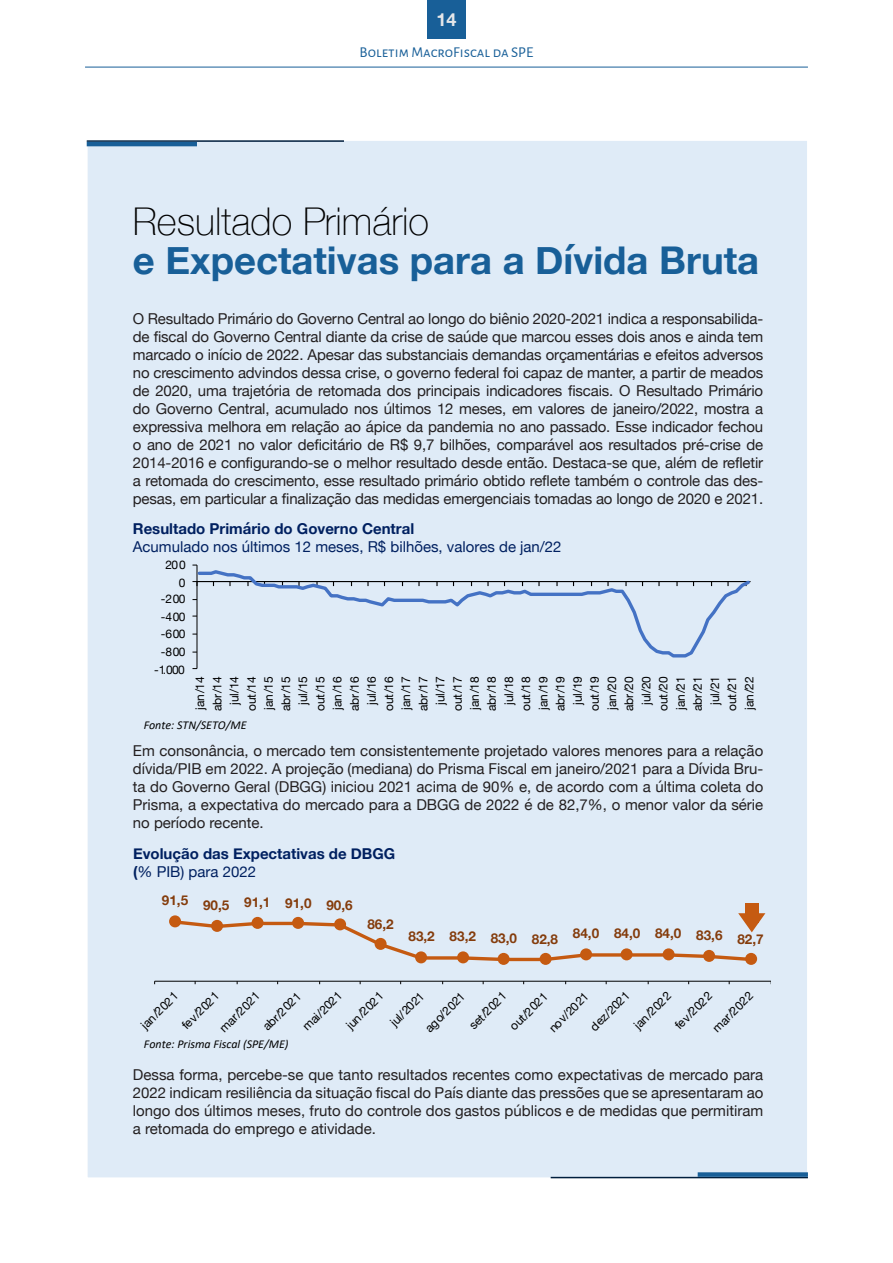
<style>
.page{position:relative;width:893px;height:1263px;background:#fff}
.page>*{position:absolute;margin:0;border:0;box-sizing:border-box;transform-origin:0 0}
.t1{font:700 38.25px/39px "Helvetica Neue";color:#185f98}
.t2{font:700 18px "Helvetica Neue";color:#e6e7e9}
.t3{font:15px/18px "Helvetica Neue";color:#231f20;text-align:justify}
.t4{font:15px/18px "Helvetica Neue";color:#002060}
.t5{font:700 15px/18px "Helvetica Neue";color:#002060}
.t6{font:15px "Alegreya Sans SC";color:#185f98}
.t7{font:700 13.5px "Helvetica Neue";color:#843c0c}
.t8{font:12px/17.1px "Helvetica Neue";color:#000;text-align:center}
.t9{font:12px "Helvetica Neue";letter-spacing:-.035em;color:#000}
.t10{font:italic 12px "Calibri";color:#000}
.t11{font:12px "Helvetica Neue";color:#231f20}
.s1{font-weight:100;color:#000}
.s2{font-weight:700}
.s3{font-weight:400}
</style>
<div class="page">
<div style="left:427px;top:0;width:39px;height:39px;background:#185f98"></div>
<hr style="left:85px;top:67px;width:723px;height:1px;background:#185f98">
<div style="left:87px;top:140px;width:721px;height:1038px;background:#dfebf7;border:1px solid #fff"></div>
<hr style="left:87px;top:140px;width:257px;height:2px;background:#001e3d">
<hr style="left:87px;top:142px;width:110px;height:4px;background:#185f98">
<hr style="left:551px;top:1177px;width:257px;height:1px;background:#001e3d">
<div style="left:698px;top:1172px;width:110px;height:5px;background:#185f98"></div>
<hr style="left:197px;top:565px;width:1px;height:104px;background:#000">
<svg style="left:196px;top:568px;width:555px;height:91px"></svg>
<div style="left:745px;top:904px;width:14px;height:19px;background:#c55a11"></div>
<hr style="left:155px;top:981px;width:615px;height:1px;background:#000">
<svg style="left:171px;top:913px;width:594px;height:50px"></svg>
<div style="left:169px;top:915px;width:12px;height:12px;background:#c55a11;border-radius:50%"></div>
<div style="left:211px;top:920px;width:12px;height:12px;background:#c55a11;border-radius:50%"></div>
<div style="left:252px;top:917px;width:12px;height:12px;background:#c55a11;border-radius:50%"></div>
<div style="left:292px;top:917px;width:12px;height:12px;background:#c55a11;border-radius:50%"></div>
<div style="left:334px;top:918px;width:12px;height:12px;background:#c55a11;border-radius:50%"></div>
<div style="left:375px;top:938px;width:12px;height:12px;background:#c55a11;border-radius:50%"></div>
<div style="left:415px;top:951px;width:12px;height:12px;background:#c55a11;border-radius:50%"></div>
<div style="left:457px;top:951px;width:12px;height:12px;background:#c55a11;border-radius:50%"></div>
<div style="left:498px;top:953px;width:12px;height:12px;background:#c55a11;border-radius:50%"></div>
<div style="left:540px;top:953px;width:12px;height:12px;background:#c55a11;border-radius:50%"></div>
<div style="left:580px;top:948px;width:12px;height:12px;background:#c55a11;border-radius:50%"></div>
<div style="left:621px;top:948px;width:12px;height:12px;background:#c55a11;border-radius:50%"></div>
<div style="left:663px;top:948px;width:12px;height:12px;background:#c55a11;border-radius:50%"></div>
<div style="left:703px;top:950px;width:12px;height:12px;background:#c55a11;border-radius:50%"></div>
<div style="left:745px;top:953px;width:12px;height:12px;background:#c55a11;border-radius:50%"></div>
<p class="t2" style="left:436px;top:5px;width:22px">14</p>
<p class="t6" style="left:360px;top:42px;width:175px">Boletim MacroFiscal da SPE</p>
<p class="t1" style="left:133px;top:203px;width:628px"><span class="s1">Resultado Primário<br></span>e Expectativas para a Dívida Bruta</p>
<p class="t3" style="left:133px;top:311px;width:632px">O Resultado Primário do Governo Central ao longo do biênio 2020-2021 indica a responsabilida&shy;de fiscal do Governo Central diante da crise de saúde que marcou esses dois anos e ainda tem marcado o início de 2022. Apesar das substanciais demandas orçamentárias e efeitos adversos no crescimento advindos dessa crise, o governo federal foi capaz de manter, a partir de meados de 2020, uma trajetória de retomada dos principais indicadores fiscais. O Resultado Primário do Governo Central, acumulado nos últimos 12 meses, em valores de janeiro/2022, mostra a expressiva melhora em relação ao ápice da pandemia no ano passado. Esse indicador fechou o ano de 2021 no valor deficitário de R$ 9,7 bilhões, comparável aos resultados pré-crise de 2014-2016 e configurando-se o melhor resultado desde então. Destaca-se que, além de refletir a retomada do crescimento, esse resultado primário obtido reflete também o controle das des&shy;pesas, em particular a finalização das medidas emergenciais tomadas ao longo de 2020 e 2021.</p>
<p class="t4" style="left:133px;top:521px;width:430px"><span class="s2">Resultado Primário do Governo Central<br></span>Acumulado nos últimos 12 meses, R$ bilhões, valores de jan/22</p>
<p class="t9" style="left:166px;top:556px;width:22px">200</p>
<p class="t9" style="left:179px;top:574px;width:8px">0</p>
<p class="t9" style="left:161px;top:590px;width:26px">-200</p>
<p class="t9" style="left:161px;top:608px;width:26px">-400</p>
<p class="t9" style="left:161px;top:625px;width:26px">-600</p>
<p class="t9" style="left:161px;top:643px;width:26px">-800</p>
<p class="t9" style="left:154px;top:661px;width:32px">-1000</p>
<p class="t11" style="left:163px;top:661px;width:5px">.</p>
<p class="t8" style="left:192px;top:711px;width:37px;rotate:-90deg">jan/14 abr/14 jul/14 out/14 jan/15 abr/15 jul/15 out/15 jan/16 abr/16 jul/16 out/16 jan/17 abr/17 jul/17 out/17 jan/18 abr/18 jul/18 out/18 jan/19 abr/19 jul/19 out/19 jan/20 abr/20 jul/20 out/20 jan/21 abr/21 jul/21 out/21 jan/22</p>
<p class="t10" style="left:144px;top:717px;width:104px">Fonte: STN/SETO/ME</p>
<p class="t3" style="left:133px;top:743px;width:632px">Em consonância, o mercado tem consistentemente projetado valores menores para a relação dívida/PIB em 2022. A projeção (mediana) do Prisma Fiscal em janeiro/2021 para a Dívida Bru&shy;ta do Governo Geral (DBGG) iniciou 2021 acima de 90% e, de acordo com a última coleta do Prisma, a expectativa do mercado para a DBGG de 2022 é de 82,7%, o menor valor da série no período recente.</p>
<p class="t5" style="left:133px;top:845px;width:264px">Evolução das Expectativas de DBGG (<span class="s3">% PIB) para 2022</span></p>
<p class="t7" style="left:162px;top:893px;width:192px">91,5 90,5 91,1 91,0 90,6</p>
<p class="t7" style="left:367px;top:914px;width:28px">86,2</p>
<p class="t7" style="left:409px;top:926px;width:357px">83,2 83,2 83,0 82,8 84,0 84,0 84,0 83,6 82,7</p>
<p class="t9" style="left:137px;top:1021px;width:49px;rotate:-45deg">jan/2021</p>
<p class="t9" style="left:178px;top:1021px;width:49px;rotate:-45deg">fev/2021</p>
<p class="t9" style="left:215px;top:1024px;width:53px;rotate:-45deg">mar/2021</p>
<p class="t9" style="left:259px;top:1022px;width:50px;rotate:-45deg">abr/2021</p>
<p class="t9" style="left:298px;top:1022px;width:52px;rotate:-45deg">mai/2021</p>
<p class="t9" style="left:342px;top:1021px;width:49px;rotate:-45deg">jun/2021</p>
<p class="t9" style="left:386px;top:1018px;width:44px;rotate:-45deg">jul/2021</p>
<p class="t9" style="left:421px;top:1024px;width:52px;rotate:-45deg">ago/2021</p>
<p class="t9" style="left:465px;top:1021px;width:49px;rotate:-45deg">set/2021</p>
<p class="t9" style="left:505px;top:1022px;width:50px;rotate:-45deg">out/2021</p>
<p class="t9" style="left:545px;top:1024px;width:52px;rotate:-45deg">nov/2021</p>
<p class="t9" style="left:586px;top:1022px;width:52px;rotate:-45deg">dez/2021</p>
<p class="t9" style="left:630px;top:1021px;width:49px;rotate:-45deg">jan/2022</p>
<p class="t9" style="left:671px;top:1021px;width:49px;rotate:-45deg">fev/2022</p>
<p class="t9" style="left:708px;top:1024px;width:53px;rotate:-45deg">mar/2022</p>
<p class="t10" style="left:144px;top:1036px;width:146px">Fonte: Prisma Fiscal (SPE/ME)</p>
<p class="t3" style="left:133px;top:1067px;width:632px">Dessa forma, percebe-se que tanto resultados recentes como expectativas de mercado para 2022 indicam resiliência da situação fiscal do País diante das pressões que se apresentaram ao longo dos últimos meses, fruto do controle dos gastos públicos e de medidas que permitiram a retomada do emprego e atividade.</p>
</div>
